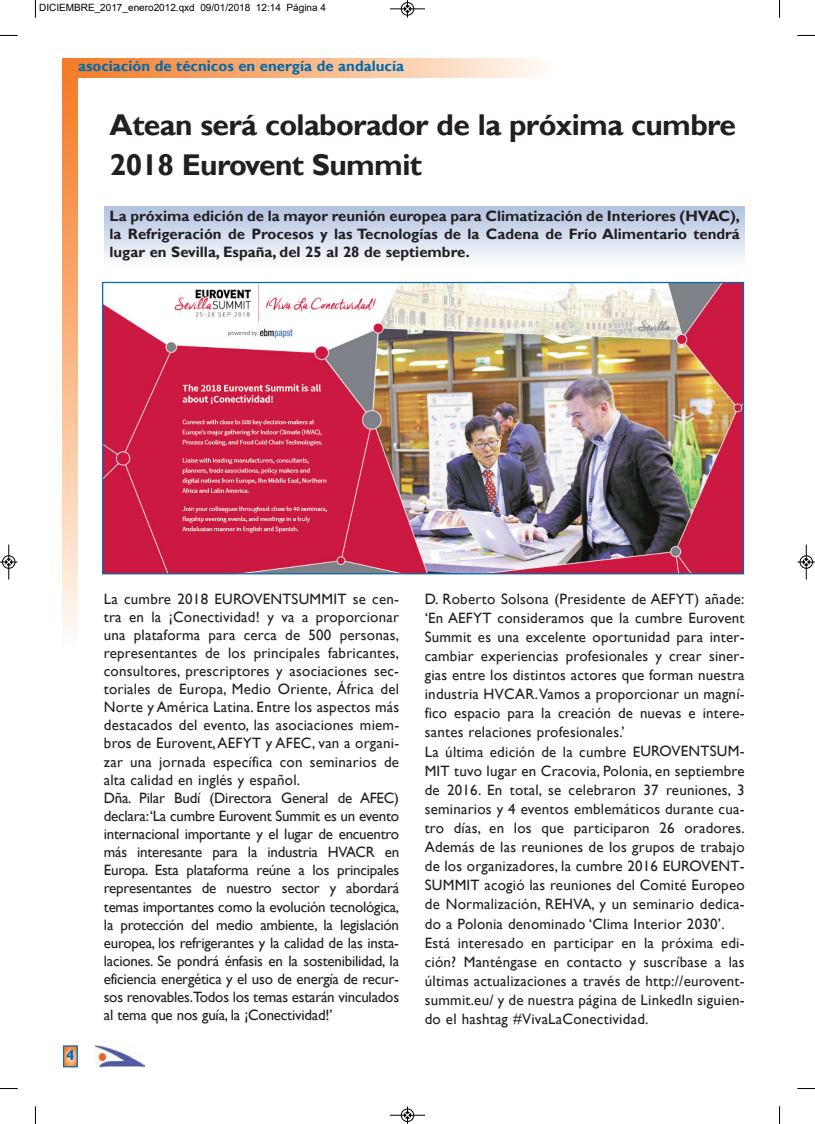
<style>
.page{position:relative;width:815px;height:1124px;background:#fff}
.page>*{position:absolute;margin:0;border:0;box-sizing:border-box;transform-origin:0 0}
.t1{font:700 30px/40px "Gill Sans";letter-spacing:-.02em;color:#231f20}
.t2{font:15px/18.1px "Gill Sans";letter-spacing:-.015em;color:#231f20}
.t3{font:15px/19.1px "Gill Sans";letter-spacing:.015em;color:#231f20}
.t4{font:700 15px/18px "Gill Sans";color:#231f20;text-align:justify}
.t5{font:700 15px "Gill Sans";color:#006aad}
.t6{font:10px "Arial";color:#000}
</style>
<div class="page">
<img style="left:95px;top:1045px;width:49px;height:21px">
<svg style="left:63px;top:77px;width:478px;height:1px"></svg>
<svg style="left:63px;top:78px;width:14px;height:554px;background:#f9b787"></svg>
<svg style="left:65px;top:1047px;width:10px;height:17px"></svg>
<div style="left:63px;top:1045px;width:14px;height:21px;border:1px solid #006aad"></div>
<div style="left:63px;top:58px;width:490px;height:19px;background:linear-gradient(to right,#f47822,#fff9f1)"></div>
<div style="left:105px;top:206px;width:640px;height:59px;background:linear-gradient(to bottom,#b0c1e0,#fafbfd)"></div>
<img style="left:104px;top:284px;width:638px;height:288px">
<svg style="left:35px;top:0;width:1px;height:18px"></svg>
<svg style="left:0;top:35px;width:18px;height:1px"></svg>
<svg style="left:779px;top:0;width:1px;height:18px"></svg>
<svg style="left:797px;top:35px;width:18px;height:1px"></svg>
<svg style="left:35px;top:1106px;width:1px;height:17px"></svg>
<svg style="left:0;top:1088px;width:18px;height:1px"></svg>
<svg style="left:779px;top:1106px;width:1px;height:17px"></svg>
<svg style="left:797px;top:1088px;width:18px;height:1px"></svg>
<div style="left:401px;top:2px;width:13px;height:14px;border:1px solid #fff;border-radius:50%"></div>
<hr style="left:390px;top:9px;width:35px;height:1px;background:#000">
<div style="left:401px;top:2px;width:13px;height:13px;border:1px solid #000;border-radius:50%"></div>
<svg style="left:404px;top:0;width:7px;height:18px"></svg>
<hr style="left:390px;top:1114px;width:35px;height:1px;background:#000">
<div style="left:401px;top:1108px;width:13px;height:13px;border:1px solid #000;border-radius:50%"></div>
<svg style="left:404px;top:1106px;width:7px;height:17px"></svg>
<hr style="left:9px;top:544px;width:1px;height:35px;background:#000">
<div style="left:2px;top:555px;width:13px;height:13px;border:1px solid #000;border-radius:50%"></div>
<svg style="left:0;top:558px;width:18px;height:7px"></svg>
<hr style="left:806px;top:544px;width:1px;height:35px;background:#000">
<div style="left:800px;top:555px;width:13px;height:13px;border:1px solid #000;border-radius:50%"></div>
<svg style="left:798px;top:558px;width:17px;height:7px"></svg>
<p class="t6" style="left:39px;top:2px;width:288px">DICIEMBRE_2017_enero2012.qxd 09/01/2018 12:14 Página 4</p>
<p class="t5" style="left:78px;top:57px;width:327px">asociación de técnicos en energía de andalucía</p>
<h1 class="t1" style="left:110px;top:104px;width:628px">Atean será colaborador de la próxima cumbre<br>2018 Eurovent Summit</h1>
<p class="t4" style="left:109px;top:207px;width:632px">La próxima edición de la mayor reunión europea para Climatización de Interiores (HVAC), la Refrigeración de Procesos y las Tecnologías de la Cadena de Frío Alimentario tendrá lugar en Sevilla, España, del 25 al 28 de septiembre.</p>
<p class="t5" style="left:66px;top:1045px;width:10px">4</p>
<p class="t2" style="left:104px;top:589px;width:297px">La cumbre 2018 EUROVENTSUMMIT se cen&shy;tra en la ¡Conectividad! y va a proporcionar una plataforma para cerca de 500 personas, representantes de los principales fabricantes, consultores, prescriptores y asociaciones sec&shy;toriales de Europa, Medio Oriente, África del Norte y América Latina. Entre los aspectos más destacados del evento, las asociaciones miem&shy;bros de Eurovent, AEFYT y AFEC, van a organi&shy;zar una jornada específica con seminarios de alta calidad en inglés y español.<br>Dña. Pilar Budí (Directora General de AFEC) declara:‘La cumbre Eurovent Summit es un evento internacional importante y el lugar de encuentro más interesante para la industria HVACR en Europa. Esta plataforma reúne a los principales representantes de nuestro sector y abordará temas importantes como la evolución tecnológica, la protección del medio ambiente, la legislación europea, los refrigerantes y la calidad de las insta&shy;laciones. Se pondrá énfasis en la sostenibilidad, la eficiencia energética y el uso de energía de recur&shy;sos renovables.Todos los temas estarán vinculados al tema que nos guía, la ¡Conectividad!’</p>
<p class="t3" style="left:425px;top:588px;width:322px">D. Roberto Solsona (Presidente de AEFYT) añade: ‘En AEFYT consideramos que la cumbre Eurovent Summit es una excelente oportunidad para inter&shy;cambiar experiencias profesionales y crear siner&shy;gias entre los distintos actores que forman nuestra industria HVCAR. Vamos a proporcionar un magní&shy;fico espacio para la creación de nuevas e intere&shy;santes relaciones profesionales.’<br>La última edición de la cumbre EUROVENTSUM-MIT tuvo lugar en Cracovia, Polonia, en septiembre de 2016. En total, se celebraron 37 reuniones, 3 seminarios y 4 eventos emblemáticos durante cua&shy;tro días, en los que participaron 26 oradores.<br>Además de las reuniones de los grupos de trabajo de los organizadores, la cumbre 2016 EUROVENT-SUMMIT acogió las reuniones del Comité Europeo de Normalización, REHVA, y un seminario dedica&shy;do a Polonia denominado ‘Clima Interior 2030’.<br>Está interesado en participar en la próxima edi&shy;ción? Manténgase en contacto y suscríbase a las últimas actualizaciones a través de http://eurovent&shy;summit.eu/ y de nuestra página de LinkedIn siguien&shy;do el hashtag #VivaLaConectividad.</p>
</div>
